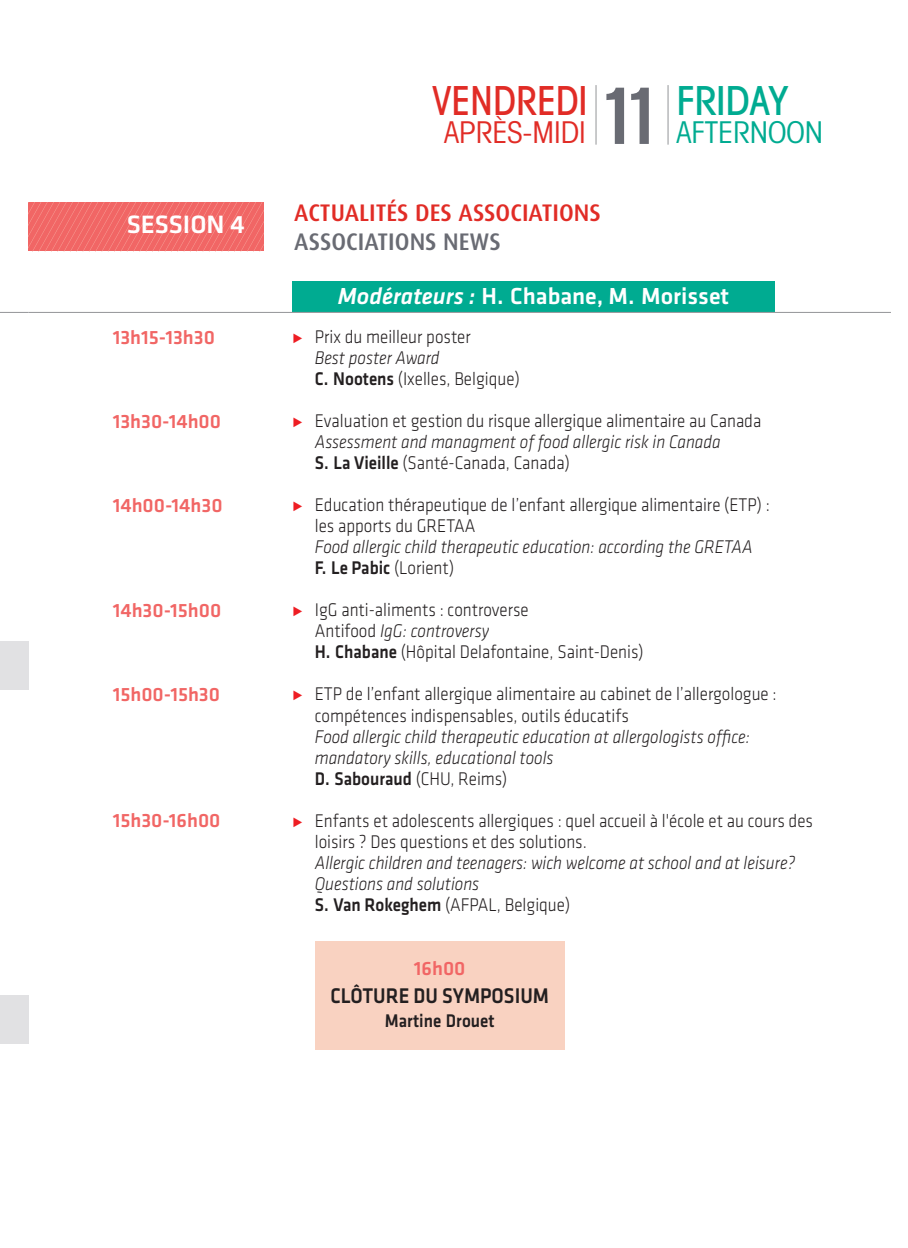
<style>
.page{position:relative;width:908px;height:1248px;background:#fff}
.page>*{position:absolute;margin:0;border:0;box-sizing:border-box;transform-origin:0 0}
.t1{font:500 condensed 40px "Avant Garde";color:#e12c26;scale:.94 1}
.t2{font:condensed 30px "Avant Garde";color:#e12c26}
.t3{font:condensed 30px "Avant Garde";color:#00ab91}
.t4{font:500 26px "Klavika";color:#fff}
.t5{font:500 24px "Klavika";color:#fff}
.t6{font:500 24px "Dax";color:#e12c26}
.t7{font:500 24px "Dax";color:#696b73}
.t8{font:500 22px "Klavika";color:#231f20;scale:.9 1}
.t9{font:500 20px "Klavika";color:#f16665}
.t10{font:300 19px/21px "Klavika";color:#231f20;scale:.9 1}
.t11{font:italic 300 19px/21px "Klavika";color:#231f20;scale:.9 1}
.t12{font:500 19px "Klavika";color:#231f20;scale:.9 1}
.s1{font-family:"Olympia";font-weight:600;font-size:78px;color:#696b73}
.s2{color:#00ab91}
.s3{font-style:italic}
.s4{color:#ee1d23}
.s5{font-weight:500}
.s6{font-weight:500;font-style:normal}
.s7{font-style:normal}
</style>
<div class="page">
<div style="left:0;top:641px;width:28px;height:48px;background:#e1e1e3"></div>
<div style="left:0;top:995px;width:28px;height:49px;background:#e1e1e3"></div>
<hr style="left:595px;top:85px;width:1px;height:60px;background:#939598">
<hr style="left:667px;top:85px;width:1px;height:60px;background:#939598">
<svg style="left:0;top:312px;width:28px;height:1px"></svg>
<div style="left:292px;top:281px;width:482px;height:31px;background:#00ab91"></div>
<hr style="left:28px;top:312px;width:862px;height:1px;background:#939598">
<img style="left:28px;top:202px;width:236px;height:49px">
<div style="left:315px;top:941px;width:249px;height:108px;background:#f9d2c1"></div>
<h3 class="t4" style="left:127px;top:216px;width:119px">SESSION 4</h3>
<p class="t9" style="left:113px;top:330px;width:104px">13h15-13h30</p>
<p class="t9" style="left:113px;top:414px;width:110px">13h30-14h00</p>
<p class="t9" style="left:113px;top:498px;width:111px">14h00-14h30</p>
<p class="t9" style="left:113px;top:603px;width:110px">14h30-15h00</p>
<p class="t9" style="left:113px;top:687px;width:109px">15h00-15h30</p>
<p class="t9" style="left:113px;top:813px;width:109px">15h30-16h00</p>
<h1 class="t1" style="left:432px;top:86px;width:380px">VENDREDI <span class="s1">11</span> <span class="s2">FRIDAY</span></h1>
<h2 class="t2" style="left:444px;top:121px;width:143px">APRÈS-MIDI</h2>
<h2 class="t3" style="left:676px;top:121px;width:148px">AFTERNOON</h2>
<p class="t6" style="left:294px;top:202px;width:308px">ACTUALITÉS DES ASSOCIATIONS</p>
<p class="t7" style="left:294px;top:231px;width:208px">ASSOCIATIONS NEWS</p>
<p class="t5" style="left:337px;top:288px;width:392px"><span class="s3">Modérateurs :</span> H. Chabane, M. Morisset</p>
<p class="t10" style="left:314px;top:328px;width:229px;text-indent:-23px"><span class="s4">•</span> Prix du meilleur poster<br><span class="s3">Best poster Award<br></span><span class="s5">C. Nootens</span> (Ixelles, Belgique)</p>
<p class="t10" style="left:314px;top:412px;width:497px;text-indent:-23px"><span class="s4">•</span> Evaluation et gestion du risque allergique alimentaire au Canada<br><span class="s3">Assessment and managment of food allergic risk in Canada<br></span><span class="s5">S. La Vieille</span> (Santé-Canada, Canada)</p>
<p class="t10" style="left:314px;top:496px;width:507px;text-indent:-23px"><span class="s4">•</span> Education thérapeutique de l’enfant allergique alimentaire (ETP) : les apports du GRETAA</p>
<p class="t11" style="left:314px;top:538px;width:488px">Food allergic child therapeutic education: according the GRETAA<br><span class="s6">F. Le Pabic</span> <span class="s7">(Lorient)</span></p>
<p class="t10" style="left:314px;top:601px;width:366px;text-indent:-23px"><span class="s4">•</span> IgG anti-aliments : controverse<br>Antifood <span class="s3">IgG: controversy<br></span><span class="s5">H. Chabane</span> (Hôpital Delafontaine, Saint-Denis)</p>
<p class="t10" style="left:314px;top:685px;width:514px;text-indent:-23px"><span class="s4">•</span> ETP de l’enfant allergique alimentaire au cabinet de l’allergologue : compétences indispensables, outils éducatifs</p>
<p class="t11" style="left:314px;top:727px;width:485px">Food allergic child therapeutic education at allergologists office: mandatory skills, educational tools<br><span class="s6">D. Sabouraud</span> <span class="s7">(CHU, Reims)</span></p>
<p class="t10" style="left:314px;top:811px;width:555px;text-indent:-23px"><span class="s4">•</span> Enfants et adolescents allergiques : quel accueil à l'école et au cours des loisirs ? Des questions et des solutions.</p>
<p class="t11" style="left:314px;top:853px;width:535px">Allergic children and teenagers: wich welcome at school and at leisure?<br>Questions and solutions<br><span class="s6">S. Van Rokeghem</span> <span class="s7">(AFPAL, Belgique)</span></p>
<p class="t9" style="left:414px;top:961px;width:53px">16h00</p>
<p class="t8" style="left:330px;top:987px;width:244px">CLÔTURE DU SYMPOSIUM</p>
<p class="t12" style="left:385px;top:1013px;width:123px">Martine Drouet</p>
</div>
